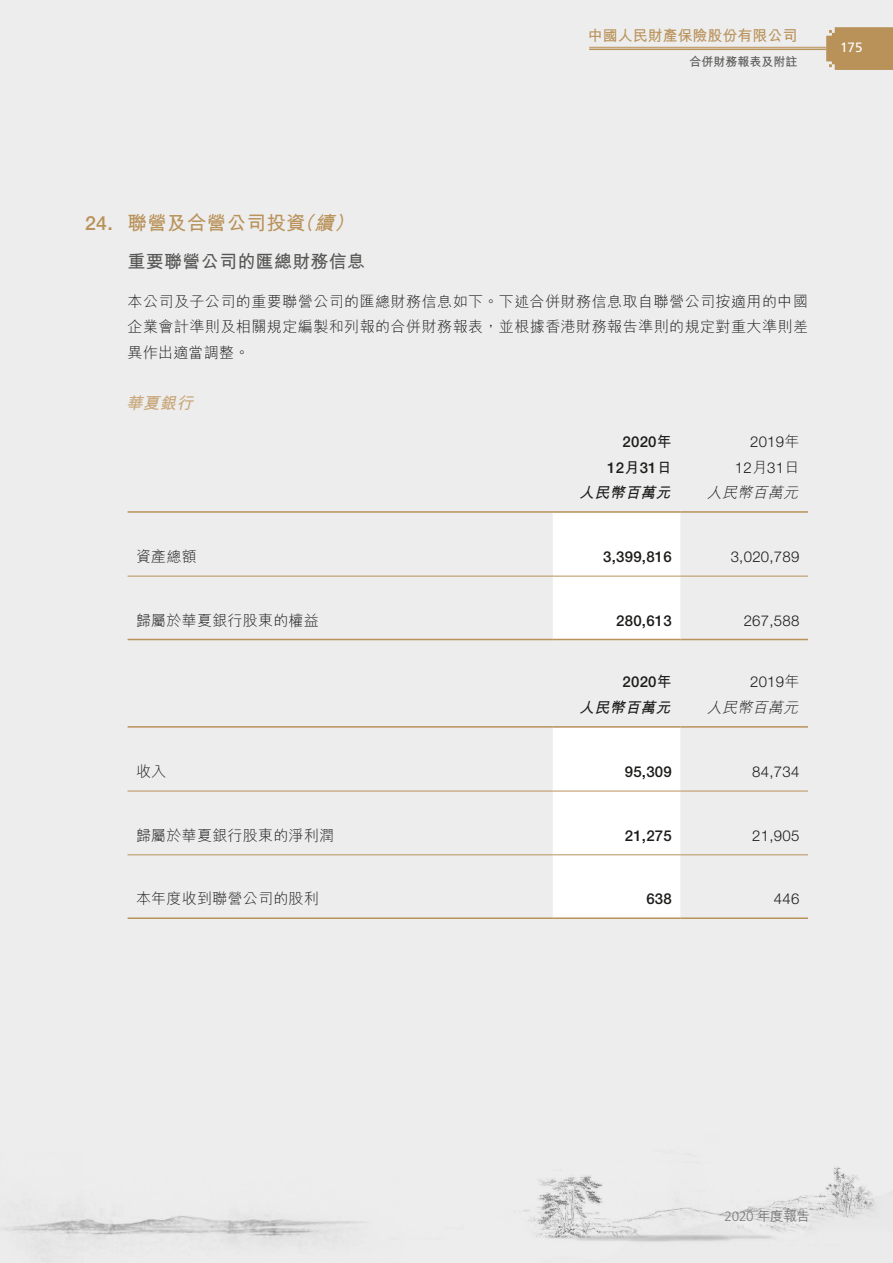
<style>
.page{position:relative;width:893px;height:1263px;background:#ededed}
.page>*{position:absolute;margin:0;border:0;box-sizing:border-box;transform-origin:0 0}
.t1{font:700 19.5px "M Hei HK";letter-spacing:.015em;color:#b9925a}
.t2{font:700 18px "M Hei HK";letter-spacing:.015em;color:#575756}
.t3{font:italic 700 16.5px "M Hei HK";color:#c8a679}
.t4{font:300 15px/25.5px "M Hei HK";letter-spacing:.015em;color:#1c1c1b;text-align:justify}
.t5{font:500 15px/25.5px "Helvetica Neue LT Std";letter-spacing:.015em;color:#1c1c1b;text-align:right}
.t6{font:300 15px/25.5px "Helvetica Neue LT Std";letter-spacing:.015em;color:#1c1c1b;text-align:right}
.t7{font:700 15px "M Hei HK";letter-spacing:-.005em;color:#b9925a}
.t8{font:italic 700 15px "M Hei HK";color:#1c1c1b}
.t9{font:italic 300 15px "M Hei HK";color:#1c1c1b}
.t10{font:300 13.5px "Frutiger LT Std";color:#7c7b7b}
.t11{font:13.5px "Frutiger LT Std";color:#fff}
.t12{font:700 12px "M Hei HK";letter-spacing:-.005em;color:#575756}
.s1{font-family:"Helvetica Neue LT Std";font-weight:500}
.s2{font-style:italic}
.s3{font-family:"M Hei HK";font-weight:700}
.s4{font-family:"M Hei HK"}
.s5{font-family:"M Hei HK";font-weight:500}
</style>
<div class="page">
<svg style="left:826px;top:27px;width:67px;height:43px;background:#bb9661"></svg>
<hr style="left:589px;top:47px;width:237px;height:1px;background:#b9925a">
<hr style="left:589px;top:49px;width:237px;height:1px;background:#b9925a">
<div style="left:553px;top:513px;width:127px;height:126px;background:#fff"></div>
<hr style="left:128px;top:511px;width:425px;height:2px;background:#b9925a">
<hr style="left:553px;top:511px;width:127px;height:2px;background:#b9925a">
<hr style="left:680px;top:511px;width:128px;height:2px;background:#b9925a">
<hr style="left:128px;top:576px;width:425px;height:1px;background:#b9925a">
<hr style="left:553px;top:576px;width:127px;height:1px;background:#b9925a">
<hr style="left:680px;top:576px;width:128px;height:1px;background:#b9925a">
<hr style="left:128px;top:639px;width:425px;height:1px;background:#b9925a">
<hr style="left:553px;top:639px;width:127px;height:1px;background:#b9925a">
<hr style="left:680px;top:639px;width:128px;height:1px;background:#b9925a">
<div style="left:553px;top:728px;width:127px;height:189px;background:#fff"></div>
<hr style="left:128px;top:726px;width:425px;height:2px;background:#b9925a">
<hr style="left:553px;top:726px;width:127px;height:2px;background:#b9925a">
<hr style="left:680px;top:726px;width:128px;height:2px;background:#b9925a">
<hr style="left:128px;top:791px;width:425px;height:1px;background:#b9925a">
<hr style="left:553px;top:791px;width:127px;height:1px;background:#b9925a">
<hr style="left:680px;top:791px;width:128px;height:1px;background:#b9925a">
<hr style="left:128px;top:854px;width:425px;height:1px;background:#b9925a">
<hr style="left:553px;top:854px;width:127px;height:1px;background:#b9925a">
<hr style="left:680px;top:854px;width:128px;height:1px;background:#b9925a">
<hr style="left:128px;top:917px;width:425px;height:2px;background:#b9925a">
<hr style="left:553px;top:917px;width:127px;height:2px;background:#b9925a">
<hr style="left:680px;top:917px;width:128px;height:2px;background:#b9925a">
<p class="t7" style="left:588px;top:24px;width:211px">中國人民財產保險股份有限公司</p>
<p class="t12" style="left:690px;top:53px;width:109px">合併財務報表及附註</p>
<p class="t11" style="left:840px;top:40px;width:24px">175</p>
<h1 class="t1" style="left:85px;top:209px;width:276px"><span class="s1">24.</span> 聯營及合營公司投資<span class="s2">（續）</span></h1>
<p class="t2" style="left:128px;top:249px;width:239px">重要聯營公司的匯總財務信息</p>
<p class="t4" style="left:128px;top:288px;width:682px">本公司及子公司的重要聯營公司的匯總財務信息如下。下述合併財務信息取自聯營公司按適用的中國企業會計準則及相關規定編製和列報的合併財務報表，並根據香港財務報告準則的規定對重大準則差異作出適當調整。</p>
<p class="t3" style="left:126px;top:390px;width:73px">華夏銀行</p>
<p class="t5" style="left:607px;top:429px;width:66px">2020<span class="s3">年<br></span>12<span class="s3">月</span>31<span class="s3">日</span></p>
<p class="t6" style="left:735px;top:429px;width:66px">2019<span class="s4">年<br></span>12<span class="s4">月</span>31<span class="s4">日</span></p>
<p class="t8" style="left:579px;top:482px;width:97px">人民幣百萬元</p>
<p class="t9" style="left:707px;top:482px;width:97px">人民幣百萬元</p>
<p class="t4" style="left:136px;top:543px;width:62px">資產總額</p>
<p class="t5" style="left:603px;top:544px;width:70px">3,399,816</p>
<p class="t6" style="left:731px;top:543px;width:70px">3,020,789</p>
<p class="t4" style="left:136px;top:607px;width:184px">歸屬於華夏銀行股東的權益</p>
<p class="t5" style="left:616px;top:607px;width:57px">280,613</p>
<p class="t6" style="left:744px;top:607px;width:57px">267,588</p>
<p class="t5" style="left:622px;top:669px;width:51px">2020<span class="s3">年</span></p>
<p class="t6" style="left:750px;top:669px;width:51px">2019<span class="s4">年</span></p>
<p class="t8" style="left:579px;top:696px;width:97px">人民幣百萬元</p>
<p class="t9" style="left:707px;top:697px;width:97px">人民幣百萬元</p>
<p class="t4" style="left:136px;top:758px;width:32px">收入</p>
<p class="t5" style="left:625px;top:758px;width:49px">95,309</p>
<p class="t6" style="left:752px;top:758px;width:49px">84,734</p>
<p class="t4" style="left:136px;top:822px;width:200px">歸屬於華夏銀行股東的淨利潤</p>
<p class="t5" style="left:625px;top:822px;width:49px">21,275</p>
<p class="t6" style="left:752px;top:822px;width:49px">21,905</p>
<p class="t4" style="left:136px;top:885px;width:184px">本年度收到聯營公司的股利</p>
<p class="t5" style="left:646px;top:886px;width:27px">638</p>
<p class="t6" style="left:774px;top:886px;width:27px">446</p>
<p class="t10" style="left:724px;top:1208px;width:87px">2020 <span class="s5">年度報告</span></p>
</div>
